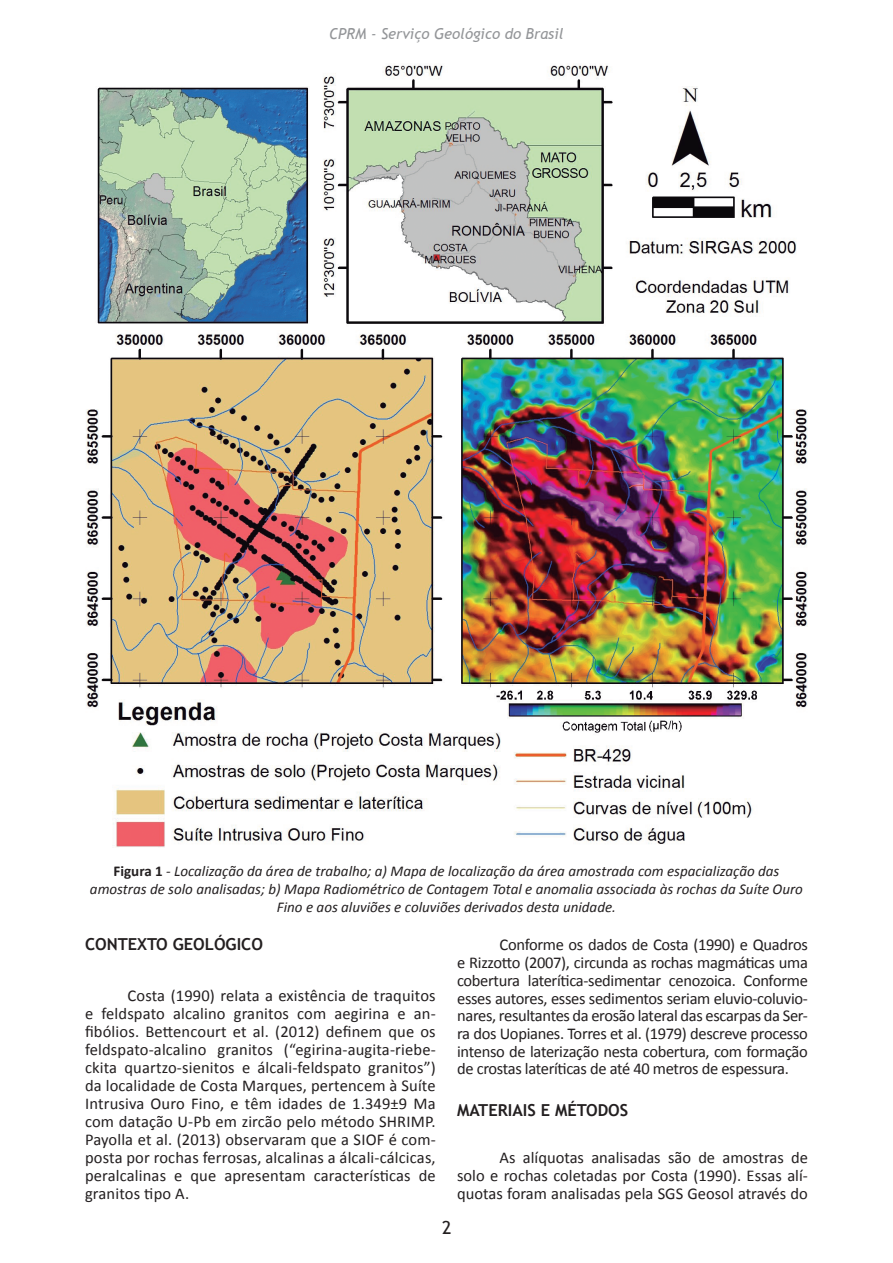
<style>
.page{position:relative;width:893px;height:1263px;background:#fff}
.page>*{position:absolute;margin:0;border:0;box-sizing:border-box;transform-origin:0 0}
.t1{font:18px "Trebuchet MS";color:#231f20}
.Texto_Geral{font:16.5px/18px "Calibri";color:#231f20;text-align:justify}
.Subtítulo{font:700 16.5px "Trebuchet MS";color:#231f20}
.Legenda{font:italic 15px/18px "Calibri";color:#231f20;text-align:center}
.t2{font:italic 15px "Trebuchet MS";color:#939598}
.s1{font-weight:700;font-style:normal}
</style>
<div class="page">
<img style="left:86px;top:65px;width:722px;height:782px">
<p class="t2" style="left:329px;top:24px;width:236px">CPRM - Serviço Geológico do Brasil</p>
<p class="Legenda" style="left:90px;top:861px;width:714px"><span class="s1">Figura 1</span> - Localização da área de trabalho; a) Mapa de localização da área amostrada com espacialização das amostras de solo analisadas; b) Mapa Radiométrico de Contagem Total e anomalia associada às rochas da Suíte Ouro<br>Fino e aos aluviões e coluviões derivados desta unidade.</p>
<p class="Subtítulo" style="left:85px;top:934px;width:179px">CONTEXTO GEOLÓGICO</p>
<p class="Texto_Geral" style="left:85px;top:986px;width:352px;text-indent:43px">Costa (1990) relata a existência de traquitos e feldspato alcalino granitos com aegirina e an&shy;fibólios. Bettencourt et al. (2012) definem que os feldspato-alcalino granitos (“egirina-augita-riebe&shy;ckita quartzo-sienitos e álcali-feldspato granitos”) da localidade de Costa Marques, pertencem à Suíte Intrusiva Ouro Fino, e têm idades de 1.349±9 Ma com datação U-Pb em zircão pelo método SHRIMP.<br>Payolla et al. (2013) observaram que a SIOF é com&shy;posta por rochas ferrosas, alcalinas a álcali-cálcicas, peralcalinas e que apresentam características de granitos tipo A.</p>
<p class="Texto_Geral" style="left:457px;top:936px;width:352px;text-indent:43px">Conforme os dados de Costa (1990) e Quadros e Rizzotto (2007), circunda as rochas magmáticas uma cobertura laterítica-sedimentar cenozoica. Conforme esses autores, esses sedimentos seriam eluvio-coluvio&shy;nares, resultantes da erosão lateral das escarpas da Ser&shy;ra dos Uopianes. Torres et al. (1979) descreve processo intenso de laterização nesta cobertura, com formação de crostas lateríticas de até 40 metros de espessura.</p>
<p class="Subtítulo" style="left:457px;top:1100px;width:173px">MATERIAIS E MÉTODOS</p>
<p class="Texto_Geral" style="left:457px;top:1149px;width:352px;text-indent:43px">As alíquotas analisadas são de amostras de solo e rochas coletadas por Costa (1990). Essas alí&shy;quotas foram analisadas pela SGS Geosol através do</p>
<p class="t1" style="left:442px;top:1217px;width:11px">2</p>
</div>
